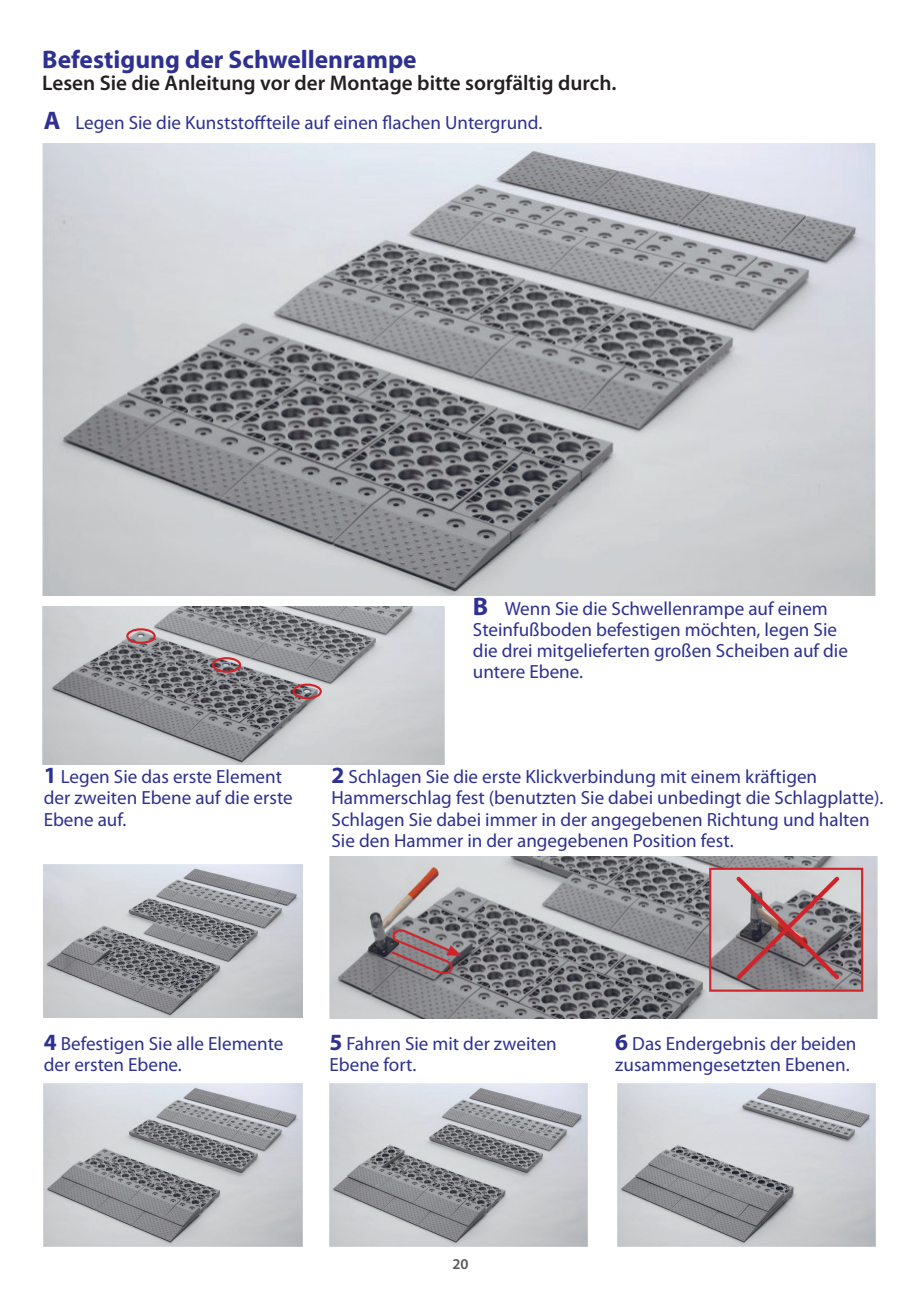
<style>
.page{position:relative;width:919px;height:1289px;background:#fff}
.page>*{position:absolute;margin:0;border:0;box-sizing:border-box;transform-origin:0 0}
.t1{font:700 25.5px "Myriad Pro";color:#2e3092}
.t2{font:600 21.15px "Myriad Pro";color:#231f20}
.t3{font:19.05px/21.1px "Myriad Pro";color:#2e3092}
.t4{font:600 15px "Myriad Pro";color:#57585a}
.s1{font-weight:700;font-size:25.5px}
.s2{font-weight:700;font-size:23.4px}
</style>
<div class="page">
<img style="left:329px;top:856px;width:547px;height:162px">
<svg style="left:389px;top:925px;width:73px;height:50px;background:#8b7478"></svg>
<img style="left:712px;top:870px;width:148px;height:118px">
<div style="left:709px;top:867px;width:154px;height:124px;border:2px solid #d1232a"></div>
<svg style="left:732px;top:872px;width:110px;height:111px;background:#9a888b"></svg>
<img style="left:43px;top:606px;width:402px;height:158px">
<div style="left:126px;top:628px;width:30px;height:16px;border:2px solid #d1232a;border-radius:50%"></div>
<div style="left:212px;top:657px;width:29px;height:15px;border:2px solid #d1232a;border-radius:50%"></div>
<div style="left:292px;top:683px;width:30px;height:16px;border:2px solid #d1232a;border-radius:50%"></div>
<img style="left:43px;top:144px;width:832px;height:452px">
<img style="left:43px;top:864px;width:259px;height:153px">
<img style="left:43px;top:1083px;width:259px;height:162px">
<img style="left:329px;top:1083px;width:259px;height:162px">
<img style="left:617px;top:1083px;width:258px;height:162px">
<h1 class="t1" style="left:42px;top:45px;width:376px">Befestigung der Schwellenrampe</h1>
<p class="t2" style="left:42px;top:72px;width:575px">Lesen Sie die Anleitung vor der Montage bitte sorgfältig durch.</p>
<p class="t3" style="left:44px;top:112px;width:500px"><span class="s1">A</span> Legen Sie die Kunststoffteile auf einen flachen Untergrund.</p>
<p class="t3" style="left:44px;top:766px;width:250px"><span class="s2">1</span> Legen Sie das erste Element der zweiten Ebene auf die erste<br>Ebene auf.</p>
<p class="t3" style="left:473px;top:598px;width:376px"><span class="s1">B</span> Wenn Sie die Schwellenrampe auf einem Steinfußboden befestigen möchten, legen Sie die drei mitgelieferten großen Scheiben auf die untere Ebene.</p>
<p class="t3" style="left:331px;top:766px;width:553px"><span class="s2">2</span> Schlagen Sie die erste Klickverbindung mit einem kräftigen Hammerschlag fest (benutzten Sie dabei unbedingt die Schlagplatte).<br>Schlagen Sie dabei immer in der angegebenen Richtung und halten Sie den Hammer in der angegebenen Position fest.</p>
<p class="t3" style="left:44px;top:1033px;width:241px"><span class="s2">4</span> Befestigen Sie alle Elemente der ersten Ebene.</p>
<p class="t3" style="left:329px;top:1033px;width:229px"><span class="s2">5</span> Fahren Sie mit der zweiten<br>Ebene fort.</p>
<p class="t3" style="left:615px;top:1033px;width:243px"><span class="s2">6</span> Das Endergebnis der beiden zusammengesetzten Ebenen.</p>
<p class="t4" style="left:452px;top:1255px;width:18px">20</p>
</div>
